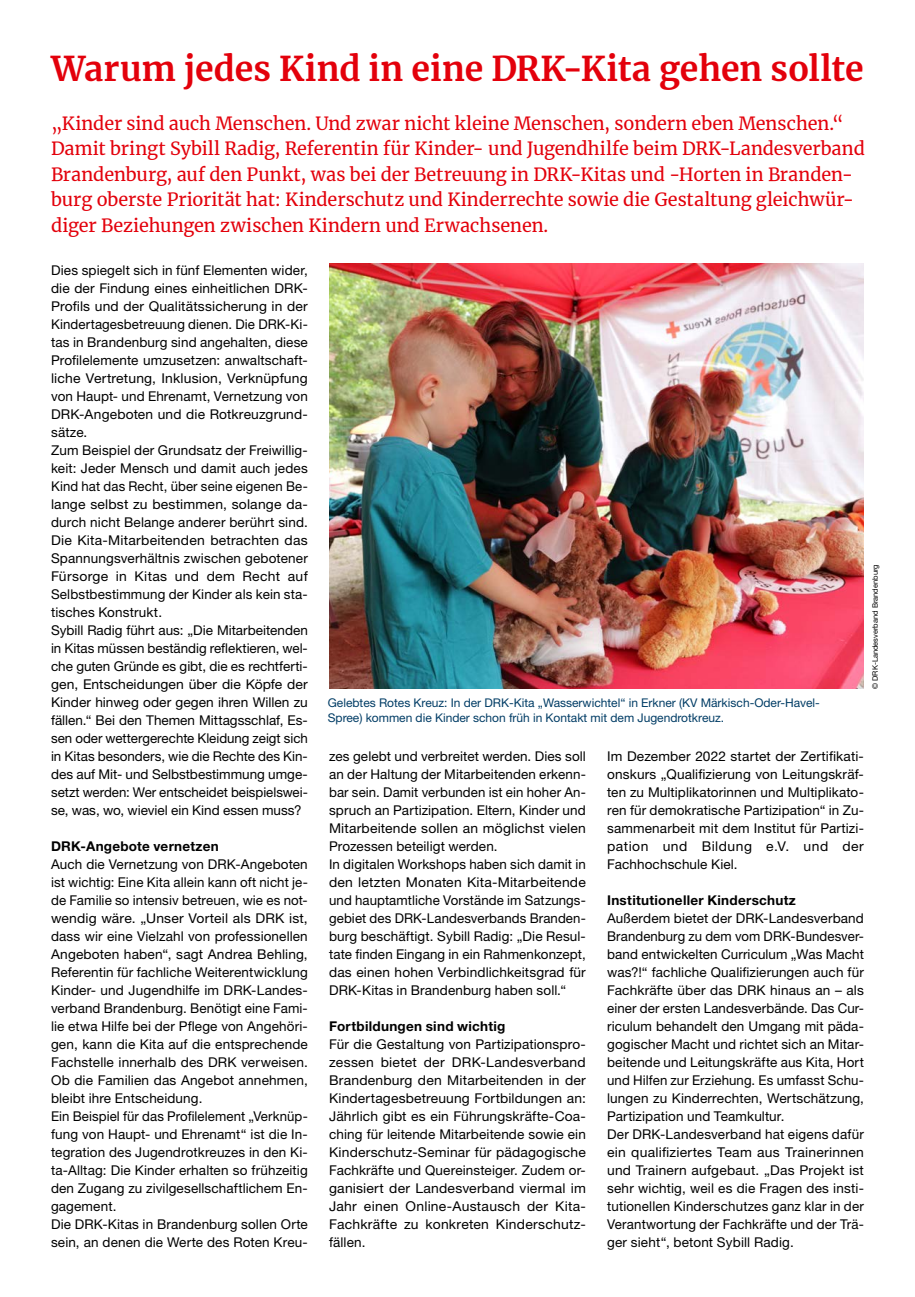
<style>
.page{position:relative;width:915px;height:1297px;background:#fff}
.page>*{position:absolute;margin:0;border:0;box-sizing:border-box;transform-origin:0 0}
.MGB_Headline_23{font:700 33.75px "Merriweather";color:#e3000b}
.MGB_Subline{font:18px/25.5px "Merriweather";letter-spacing:-.005em;color:#e3000b}
.MGB_Copy{font:13.5px/18px "Helvetica Neue LT Pro";letter-spacing:.01em;color:#000;text-align:justify}
.MGB_Copy_bold{font:700 13.5px "Helvetica Neue LT Pro";letter-spacing:.02em;color:#000}
.MGB_BU{font:12px/15px "Helvetica Neue LT Pro";color:#003c65}
.MGB_Fotocredits{font:7.5px "Helvetica Neue LT Pro";color:#000}
</style>
<div class="page">
<img style="left:329px;top:264px;width:534px;height:425px">
<p class="MGB_Headline_23" style="left:51px;top:45px;width:813px">Warum jedes Kind in eine DRK-Kita gehen sollte</p>
<p class="MGB_Subline" style="left:51px;top:110px;width:815px">„Kinder sind auch Menschen. Und zwar nicht kleine Menschen, sondern eben Menschen.“ Damit bringt Sybill Radig, Referentin für Kinder- und Jugendhilfe beim DRK-Landesverband Brandenburg, auf den Punkt, was bei der Betreuung in DRK-Kitas und -Horten in Branden&shy;burg oberste Priorität hat: Kinderschutz und Kinderrechte sowie die Gestaltung gleichwür&shy;diger Beziehungen zwischen Kindern und Erwachsenen.</p>
<p class="MGB_Copy" style="left:51px;top:260px;width:258px">Dies spiegelt sich in fünf Elementen wider, die der Findung eines einheitlichen DRK-Profils und der Qualitätssicherung in der Kindertagesbetreuung dienen. Die DRK-Ki&shy;tas in Brandenburg sind angehalten, diese Profilelemente umzusetzen: anwaltschaft&shy;liche Vertretung, Inklusion, Verknüpfung von Haupt- und Ehrenamt, Vernetzung von DRK-Angeboten und die Rotkreuzgrund&shy;sätze.</p>
<p class="MGB_Copy" style="left:51px;top:440px;width:258px">Zum Beispiel der Grundsatz der Freiwillig&shy;keit: Jeder Mensch und damit auch jedes Kind hat das Recht, über seine eigenen Be&shy;lange selbst zu bestimmen, solange da&shy;durch nicht Belange anderer berührt sind.<br>Die Kita-Mitarbeitenden betrachten das Spannungsverhältnis zwischen gebotener Fürsorge in Kitas und dem Recht auf Selbstbestimmung der Kinder als kein sta&shy;tisches Konstrukt.</p>
<p class="MGB_Copy" style="left:51px;top:620px;width:258px">Sybill Radig führt aus: „Die Mitarbeitenden in Kitas müssen beständig reflektieren, wel&shy;che guten Gründe es gibt, die es rechtferti&shy;gen, Entscheidungen über die Köpfe der Kinder hinweg oder gegen ihren Willen zu fällen.“ Bei den Themen Mittagsschlaf, Es&shy;sen oder wettergerechte Kleidung zeigt sich in Kitas besonders, wie die Rechte des Kin&shy;des auf Mit- und Selbstbestimmung umge&shy;setzt werden: Wer entscheidet beispielswei&shy;se, was, wo, wieviel ein Kind essen muss?</p>
<p class="MGB_Copy_bold" style="left:51px;top:837px;width:169px">DRK-Angebote vernetzen</p>
<p class="MGB_Copy" style="left:51px;top:854px;width:258px">Auch die Vernetzung von DRK-Angeboten ist wichtig: Eine Kita allein kann oft nicht je&shy;de Familie so intensiv betreuen, wie es not&shy;wendig wäre. „Unser Vorteil als DRK ist, dass wir eine Vielzahl von professionellen Angeboten haben“, sagt Andrea Behling, Referentin für fachliche Weiterentwicklung Kinder- und Jugendhilfe im DRK-Landes&shy;verband Brandenburg. Benötigt eine Fami&shy;lie etwa Hilfe bei der Pflege von Angehöri&shy;gen, kann die Kita auf die entsprechende Fachstelle innerhalb des DRK verweisen.<br>Ob die Familien das Angebot annehmen, bleibt ihre Entscheidung.</p>
<p class="MGB_Copy" style="left:51px;top:1106px;width:258px">Ein Beispiel für das Profilelement „Verknüp&shy;fung von Haupt- und Ehrenamt“ ist die In&shy;tegration des Jugendrotkreuzes in den Ki&shy;ta-Alltag: Die Kinder erhalten so frühzeitig den Zugang zu zivilgesellschaftlichem En&shy;gagement.</p>
<p class="MGB_Copy" style="left:51px;top:1214px;width:258px">Die DRK-Kitas in Brandenburg sollen Orte sein, an denen die Werte des Roten Kreu-</p>
<p class="MGB_BU" style="left:328px;top:694px;width:493px">Gelebtes Rotes Kreuz: In der DRK-Kita „Wasserwichtel“ in Erkner (KV Märkisch-Oder-Havel-<br>Spree) kommen die Kinder schon früh in Kontakt mit dem Jugendrotkreuz.</p>
<p class="MGB_Copy" style="left:329px;top:746px;width:258px">zes gelebt und verbreitet werden. Dies soll an der Haltung der Mitarbeitenden erkenn&shy;bar sein. Damit verbunden ist ein hoher An&shy;spruch an Partizipation. Eltern, Kinder und Mitarbeitende sollen an möglichst vielen Prozessen beteiligt werden.</p>
<p class="MGB_Copy" style="left:329px;top:854px;width:258px">In digitalen Workshops haben sich damit in den letzten Monaten Kita-Mitarbeitende und hauptamtliche Vorstände im Satzungs&shy;gebiet des DRK-Landesverbands Branden&shy;burg beschäftigt. Sybill Radig: „Die Resul&shy;tate finden Eingang in ein Rahmenkonzept, das einen hohen Verbindlichkeitsgrad für DRK-Kitas in Brandenburg haben soll.“</p>
<p class="MGB_Copy_bold" style="left:329px;top:1017px;width:178px">Fortbildungen sind wichtig</p>
<p class="MGB_Copy" style="left:329px;top:1034px;width:258px">Für die Gestaltung von Partizipationspro&shy;zessen bietet der DRK-Landesverband Brandenburg den Mitarbeitenden in der Kindertagesbetreuung Fortbildungen an:<br>Jährlich gibt es ein Führungskräfte-Coa&shy;ching für leitende Mitarbeitende sowie ein Kinderschutz-Seminar für pädagogische Fachkräfte und Quereinsteiger. Zudem or&shy;ganisiert der Landesverband viermal im Jahr einen Online-Austausch der Kita-Fachkräfte zu konkreten Kinderschutz&shy;fällen.</p>
<p class="MGB_Copy" style="left:607px;top:746px;width:258px">Im Dezember 2022 startet der Zertifikati&shy;onskurs „Qualifizierung von Leitungskräf&shy;ten zu Multiplikatorinnen und Multiplikato&shy;ren für demokratische Partizipation“ in Zu&shy;sammenarbeit mit dem Institut für Partizi&shy;pation und Bildung e.V. und der Fachhochschule Kiel.</p>
<p class="MGB_Copy_bold" style="left:607px;top:891px;width:190px">Institutioneller Kinderschutz</p>
<p class="MGB_Copy" style="left:607px;top:908px;width:258px">Außerdem bietet der DRK-Landesverband Brandenburg zu dem vom DRK-Bundesver&shy;band entwickelten Curriculum „Was Macht was?!“ fachliche Qualifizierungen auch für Fachkräfte über das DRK hinaus an – als einer der ersten Landesverbände. Das Cur&shy;riculum behandelt den Umgang mit päda&shy;gogischer Macht und richtet sich an Mitar&shy;beitende und Leitungskräfte aus Kita, Hort und Hilfen zur Erziehung. Es umfasst Schu&shy;lungen zu Kinderrechten, Wertschätzung, Partizipation und Teamkultur.</p>
<p class="MGB_Copy" style="left:607px;top:1124px;width:258px">Der DRK-Landesverband hat eigens dafür ein qualifiziertes Team aus Trainerinnen und Trainern aufgebaut. „Das Projekt ist sehr wichtig, weil es die Fragen des insti&shy;tutionellen Kinderschutzes ganz klar in der Verantwortung der Fachkräfte und der Trä&shy;ger sieht“, betont Sybill Radig.</p>
<p class="MGB_Fotocredits" style="left:870px;top:689px;width:126px;rotate:-90deg">© DRK-Landesverband Brandenburg</p>
</div>
